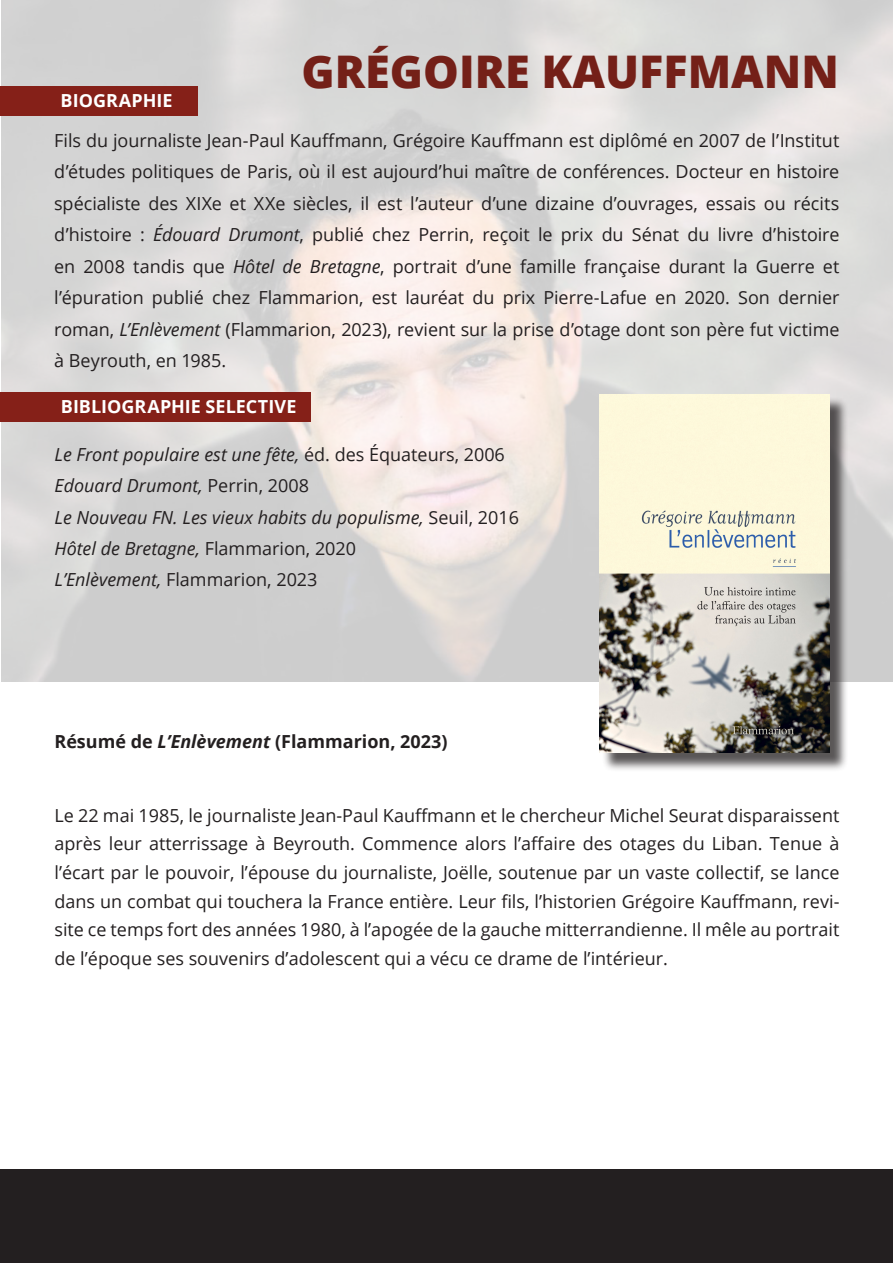
<style>
.page{position:relative;width:893px;height:1263px;background:#fff}
.page>*{position:absolute;margin:0;border:0;box-sizing:border-box;transform-origin:0 0}
.t1{font:800 45px "Open Sans";color:#742018}
.t2{font:18px/31.5px "Open Sans";color:#231f20;text-align:justify}
.t3{font:italic 18px "Open Sans";color:#231f20}
.t4{font:700 18px "Open Sans";color:#231f20}
.t5{font:700 18px "Open Sans";color:#fff}
.s1{font-style:italic}
.s2{font-style:normal}
</style>
<div class="page">
<div style="left:0;top:1169px;width:893px;height:94px;background:#231f20"></div>
<div style="left:0;top:392px;width:311px;height:30px;background:#852018"></div>
<div style="left:0;top:86px;width:198px;height:30px;background:#852018"></div>
<div style="left:602px;top:397px;width:247px;height:374px;background:#231f20;opacity:.75"></div>
<img style="left:599px;top:394px;width:231px;height:359px">
<p class="t1" style="left:301px;top:38px;width:539px">GRÉGOIRE KAUFFMANN</p>
<p class="t5" style="left:61px;top:88px;width:113px">BIOGRAPHIE</p>
<p class="t2" style="left:54px;top:124px;width:787px">Fils du journaliste Jean-Paul Kauffmann, Grégoire Kauffmann est diplômé en 2007 de l’Institut d’études politiques de Paris, où il est aujourd’hui maître de conférences. Docteur en histoire spécialiste des XIXe et XXe siècles, il est l’auteur d’une dizaine d’ouvrages, essais ou récits d’histoire : <span class="s1">Édouard Drumont</span>, publié chez Perrin, reçoit le prix du Sénat du livre d’histoire en 2008 tandis que <span class="s1">Hôtel de Bretagne</span>, portrait d’une famille française durant la Guerre et l’épuration publié chez Flammarion, est lauréat du prix Pierre-Lafue en 2020. Son dernier roman, <span class="s1">L’Enlèvement</span> (Flammarion, 2023), revient sur la prise d’otage dont son père fut victime à Beyrouth, en 1985.</p>
<p class="t5" style="left:61px;top:394px;width:237px">BIBLIOGRAPHIE SELECTIVE</p>
<p class="t3" style="left:54px;top:442px;width:452px">Le Front populaire est une fête, <span class="s2">éd. des Équateurs, 2006</span></p>
<p class="t3" style="left:54px;top:473px;width:256px">Edouard Drumont, <span class="s2">Perrin, 2008</span></p>
<p class="t3" style="left:54px;top:505px;width:466px">Le Nouveau FN. Les vieux habits du populisme, <span class="s2">Seuil, 2016</span></p>
<p class="t3" style="left:54px;top:536px;width:303px">Hôtel de Bretagne, <span class="s2">Flammarion, 2020</span></p>
<p class="t2" style="left:54px;top:563px;width:265px"><span class="s1">L’Enlèvement,</span> Flammarion, 2023</p>
<p class="t4" style="left:54px;top:729px;width:394px">Résumé de <span class="s1">L’Enlèvement</span> (Flammarion, 2023)</p>
<p class="t2" style="left:54px;top:801px;width:786px;line-height:28.5px">Le 22 mai 1985, le journaliste Jean-Paul Kauffmann et le chercheur Michel Seurat disparaissent après leur atterrissage à Beyrouth. Commence alors l’affaire des otages du Liban. Tenue à l’écart par le pouvoir, l’épouse du journaliste, Joëlle, soutenue par un vaste collectif, se lance dans un combat qui touchera la France entière. Leur fils, l’historien Grégoire Kauffmann, revi&shy;site ce temps fort des années 1980, à l’apogée de la gauche mitterrandienne. Il mêle au portrait de l’époque ses souvenirs d’adolescent qui a vécu ce drame de l’intérieur.</p>
</div>
